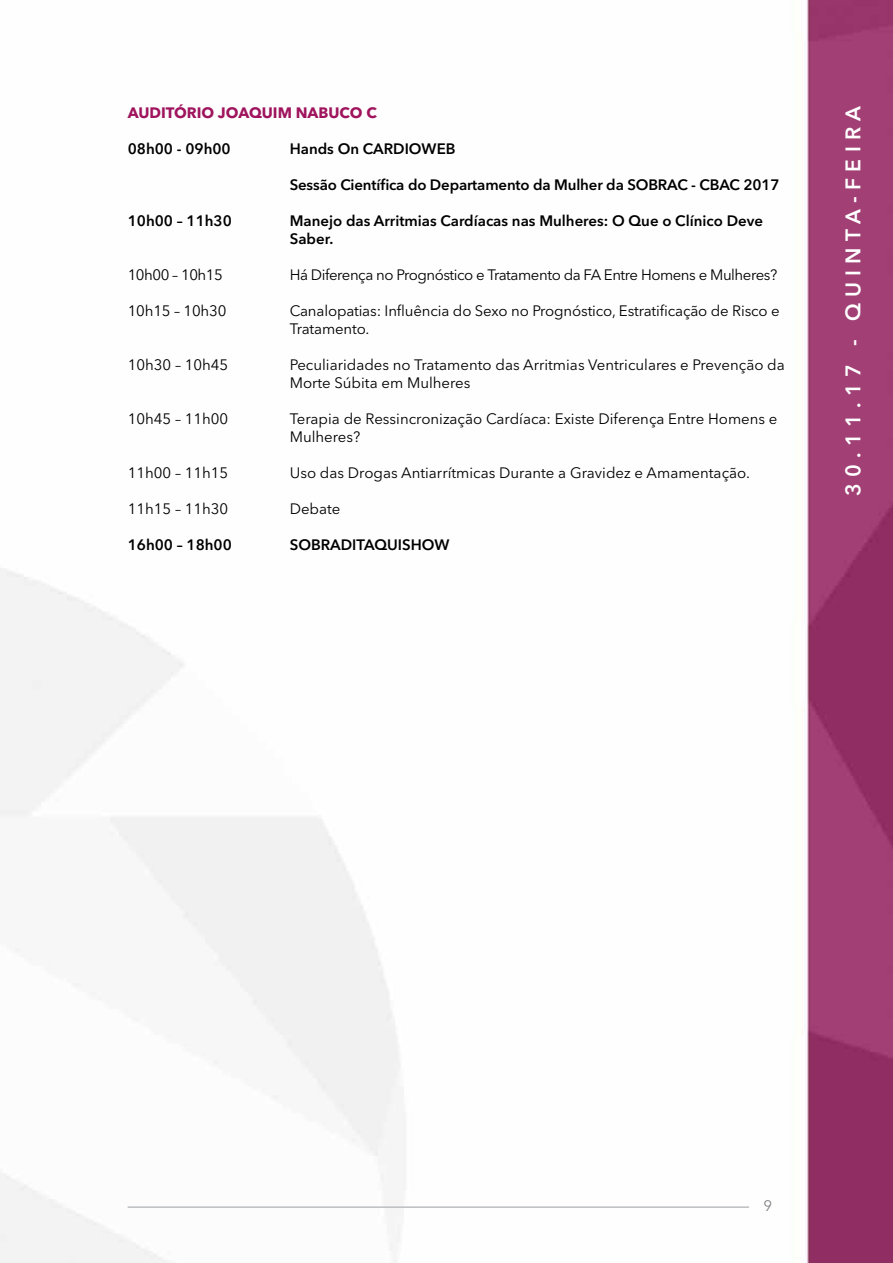
<style>
.page{position:relative;width:893px;height:1263px;background:#fff}
.page>*{position:absolute;margin:0;border:0;box-sizing:border-box;transform-origin:0 0}
.t1{font:600 21px "Avenir Next LT Pro";letter-spacing:.3em;color:#fff}
.t2{font:15px/18px "Avenir Next LT Pro";color:#000}
.t3{font:600 15px/18px "Avenir Next LT Pro";color:#000}
.t4{font:15px "Avenir Next LT Pro";letter-spacing:-.03em;color:#000}
.t5{font:700 15px "Avenir Next LT Pro";color:#9f145d}
.t6{font:15px "Avenir Next LT Pro";color:#808285}
</style>
<div class="page">
<img style="left:0;top:0;width:893px;height:1263px">
<hr style="left:128px;top:1206px;width:621px;height:2px;background:#bcbec0">
<p class="t5" style="left:128px;top:103px;width:251px">AUDITÓRIO JOAQUIM NABUCO C</p>
<p class="t3" style="left:128px;top:139px;width:105px">08h00 - 09h00</p>
<p class="t3" style="left:290px;top:139px;width:167px">Hands On CARDIOWEB</p>
<p class="t3" style="left:290px;top:175px;width:491px">Sessão Científica do Departamento da M ulher da SOBRAC - CBAC 2017</p>
<p class="t3" style="left:128px;top:211px;width:129px">10h00 – 11h30 M</p>
<p class="t3" style="left:290px;top:211px;width:475px;text-indent:14px">anejo das Arritmias Cardíacas nas M ulheres: O Que o Clínico Deve<br>Saber.</p>
<p class="t4" style="left:128px;top:265px;width:97px">10h00 – 10h15</p>
<p class="t4" style="left:290px;top:265px;width:489px">Há Diferença no Prognóstico e Tratamento da FA Entre Homens e Mulheres?</p>
<p class="t2" style="left:128px;top:301px;width:100px">10h15 – 10h30</p>
<p class="t2" style="left:290px;top:301px;width:492px">Canalopatias: Influência do Sexo no Prognóstico, Estratificação de Risco e<br>Tratamento.</p>
<p class="t2" style="left:128px;top:355px;width:102px">10h30 – 10h45</p>
<p class="t2" style="left:290px;top:355px;width:497px">Peculiaridades no Tratamento das Arritmias Ventriculares e Prevenção da<br>Morte Súbita em Mulheres</p>
<p class="t2" style="left:128px;top:409px;width:102px">10h45 – 11h00</p>
<p class="t2" style="left:290px;top:409px;width:489px">Terapia de Ressincronização Cardíaca: Existe Diferença Entre Homens e<br>Mulheres?</p>
<p class="t2" style="left:128px;top:463px;width:102px">11h00 – 11h15</p>
<p class="t2" style="left:290px;top:463px;width:462px">Uso das Drogas Antiarrítmicas Durante a Gravidez e Amamentação.</p>
<p class="t2" style="left:128px;top:499px;width:102px">11h15 – 11h30</p>
<p class="t2" style="left:290px;top:499px;width:52px">Debate</p>
<p class="t3" style="left:128px;top:535px;width:106px">16h00 – 18h00</p>
<p class="t3" style="left:290px;top:535px;width:161px">SOBRADITAQUISHOW</p>
<h1 class="t1" style="left:840px;top:496px;width:392px;rotate:-90deg">30.11.17 - QUIN TA-F EIRA</h1>
<p class="t6" style="left:764px;top:1197px;width:10px">9</p>
</div>
